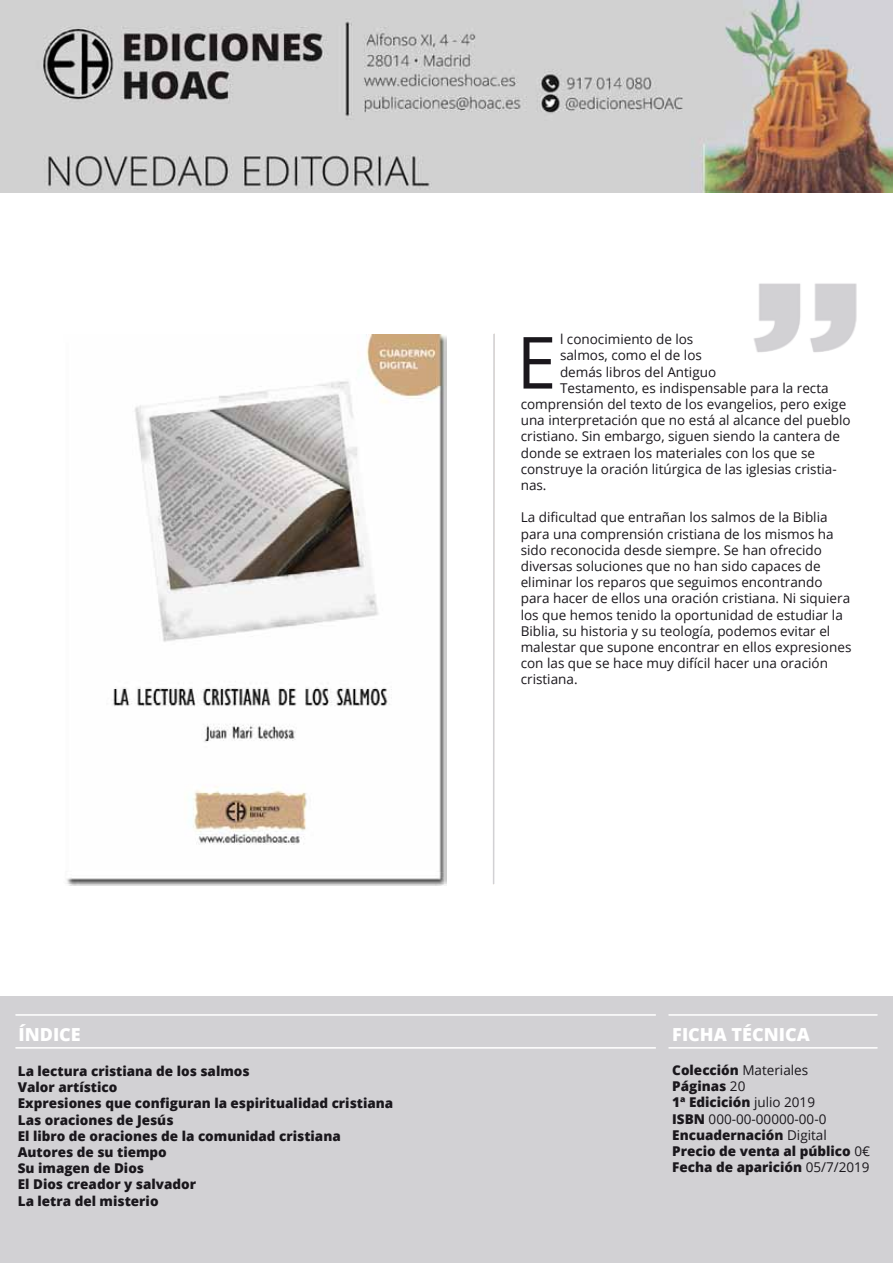
<style>
.page{position:relative;width:893px;height:1263px;background:#fff}
.page>*{position:absolute;margin:0;border:0;box-sizing:border-box;transform-origin:0 0}
.t1{font:72px "Open Sans";color:#1a171c}
.t2{font:800 18px "Open Sans";color:#fff}
.t3{font:13.5px/16.2px "Open Sans";color:#1a171c}
.t4{font:800 13.5px/16.2px "Open Sans";color:#1a171c}
.s1{font-weight:400}
</style>
<div class="page">
<hr style="left:493px;top:334px;width:2px;height:550px;background:#d2d1d4">
<div style="left:0;top:997px;width:893px;height:266px;background:#d2d1d4"></div>
<hr style="left:15px;top:1014px;width:641px;height:2px;background:#fff">
<hr style="left:15px;top:1047px;width:641px;height:2px;background:#fff">
<hr style="left:668px;top:1014px;width:209px;height:2px;background:#fff">
<hr style="left:668px;top:1047px;width:209px;height:2px;background:#fff">
<img style="left:754px;top:283px;width:103px;height:70px">
<img style="left:66px;top:335px;width:380px;height:550px">
<img style="left:0;top:0;width:893px;height:193px">
<p class="t3" style="left:560px;top:331px;width:135px">l conocimiento de los</p>
<p class="t3" style="left:560px;top:347px;width:143px">salmos, como el de los</p>
<p class="t3" style="left:560px;top:363px;width:158px">demás libros del Antiguo</p>
<p class="t3" style="left:560px;top:379px;width:270px">Testamento, es indispensable para la recta</p>
<p class="t3" style="left:521px;top:396px;width:327px">comprensión del texto de los evangelios, pero exige</p>
<p class="t3" style="left:521px;top:412px;width:331px">una interpretación que no está al alcance del pueblo</p>
<p class="t3" style="left:521px;top:428px;width:321px">cristiano. Sin embargo, siguen siendo la cantera de</p>
<p class="t3" style="left:521px;top:444px;width:296px">donde se extraen los materiales con los que se</p>
<p class="t3" style="left:521px;top:460px;width:317px">construye la oración litúrgica de las iglesias cristia-</p>
<p class="t3" style="left:521px;top:477px;width:27px">nas.</p>
<p class="t3" style="left:521px;top:509px;width:332px">La dificultad que entrañan los salmos de la Biblia para una comprensión cristiana de los mismos ha sido reconocida desde siempre. Se han ofrecido diversas soluciones que no han sido capaces de eliminar los reparos que seguimos encontrando para hacer de ellos una oración cristiana. Ni siquiera los que hemos tenido la oportunidad de estudiar la Biblia, su historia y su teología, podemos evitar el malestar que supone encontrar en ellos expresiones con las que se hace muy difícil hacer una oración cristiana.</p>
<h1 class="t1" style="left:516px;top:313px;width:42px">E</h1>
<h2 class="t2" style="left:19px;top:1021px;width:64px">ÍNDICE</h2>
<h2 class="t2" style="left:672px;top:1021px;width:139px">FICHA TÉCNICA</h2>
<p class="t4" style="left:18px;top:1062px;width:377px">La lectura cristiana de los salmos<br>Valor artístico<br>Expresiones que configuran la espiritualidad cristiana<br>Las oraciones de Jesús<br>El libro de oraciones de la comunidad cristiana<br>Autores de su tiempo<br>Su imagen de Dios<br>El Dios creador y salvador<br>La letra del misterio</p>
<p class="t4" style="left:672px;top:1061px;width:199px">Colección <span class="s1">Materiales<br></span>Páginas <span class="s1">20<br></span>1ª Edicición <span class="s1">julio 2019<br></span>ISBN <span class="s1">000-00-00000-00-0<br></span>Encuadernación <span class="s1">Digital<br></span>Precio de venta al público <span class="s1">0€<br></span>Fecha de aparición <span class="s1">05/7/2019</span></p>
</div>
